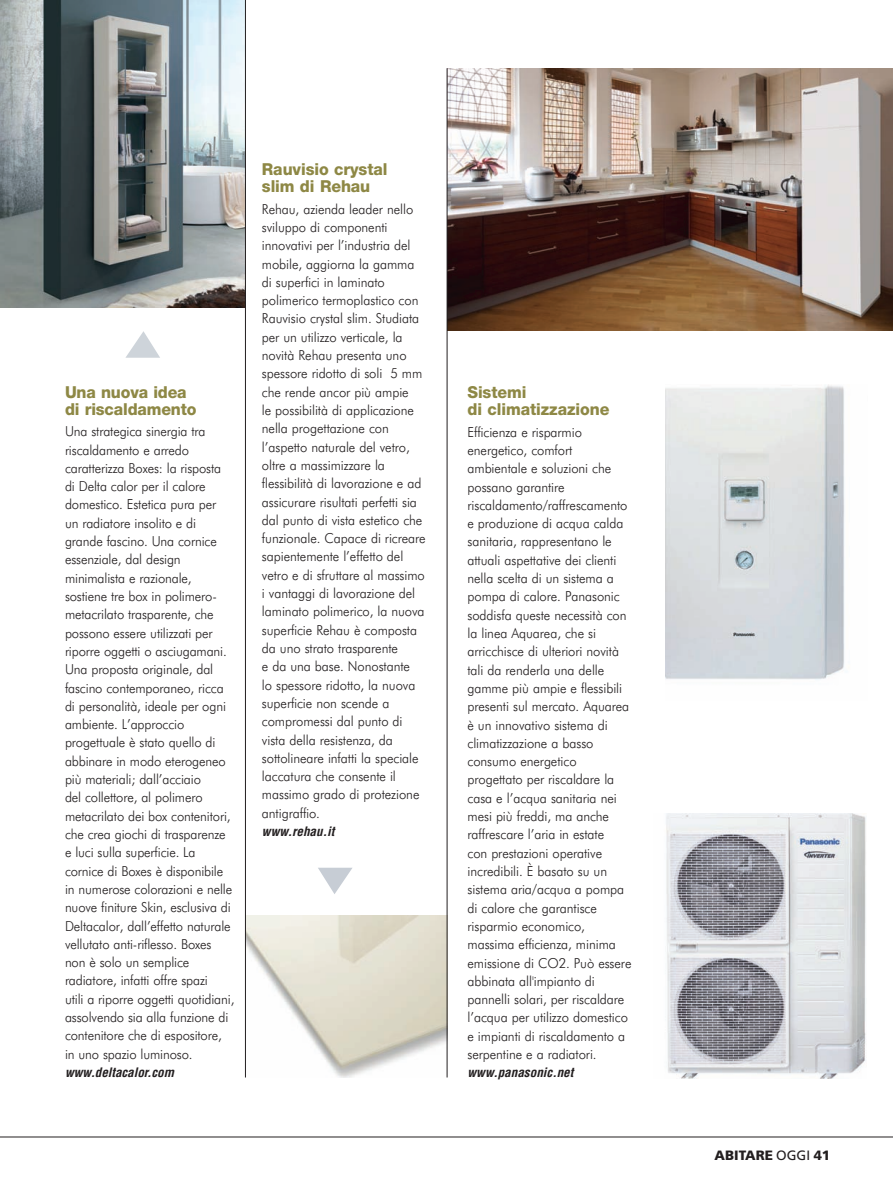
<style>
.page{position:relative;width:893px;height:1191px;background:#fff}
.page>*{position:absolute;margin:0;border:0;box-sizing:border-box;transform-origin:0 0}
.t1{font:800 16.5px/17px "Helvetica Neue";letter-spacing:-.005em;color:#8e8845;scale:.96 1}
.t2{font:300 13.8px/18.3px "Futura BT";letter-spacing:-.005em;color:#231f20;scale:.94 1}
.t3{font:900 13.5px "Frutiger";color:#231f20}
.t4{font:italic 700 condensed 12.75px "Helvetica";letter-spacing:-.005em;color:#231f20}
.s1{font-weight:400}
</style>
<div class="page">
<img style="left:246px;top:915px;width:201px;height:162px">
<img style="left:0;top:0;width:245px;height:308px">
<img style="left:448px;top:68px;width:445px;height:263px">
<svg style="left:125px;top:331px;width:35px;height:27px"></svg>
<hr style="left:0;top:1136px;width:893px;height:1px;background:#231f20">
<hr style="left:245px;top:0;width:1px;height:1077px;background:#231f20">
<svg style="left:318px;top:867px;width:34px;height:27px"></svg>
<hr style="left:447px;top:68px;width:1px;height:1009px;background:#231f20">
<img style="left:666px;top:814px;width:200px;height:264px">
<img style="left:666px;top:384px;width:179px;height:296px">
<p class="t1" style="left:65px;top:385px;width:138px">Una nuova idea di riscaldamento</p>
<p class="t2" style="left:65px;top:422px;width:182px">Una strategica sinergia tra riscaldamento e arredo caratterizza Boxes: la risposta di Delta calor per il calore domestico. Estetica pura per<br>un radiatore insolito e di grande fascino. Una cornice essenziale, dal design minimalista e razionale, sostiene tre box in polimero&shy;metacrilato trasparente, che possono essere utilizzati per riporre oggetti o asciugamani.<br>Una proposta originale, dal fascino contemporaneo, ricca di personalità, ideale per ogni ambiente. L’approccio progettuale è stato quello di abbinare in modo eterogeneo più materiali; dall’acciaio<br>del collettore, al polimero metacrilato dei box contenitori, che crea giochi di trasparenze e luci sulla superficie. La cornice di Boxes è disponibile in numerose colorazioni e nelle nuove finiture Skin, esclusiva di<br>Deltacalor, dall’effetto naturale vellutato anti-riflesso. Boxes non è solo un semplice radiatore, infatti offre spazi<br>utili a riporre oggetti quotidiani, assolvendo sia alla funzione di contenitore che di espositore, in uno spazio luminoso.</p>
<p class="t4" style="left:65px;top:1065px;width:110px">www.deltacalor.com</p>
<p class="t1" style="left:262px;top:162px;width:132px">Rauvisio crystal slim di Rehau</p>
<p class="t2" style="left:262px;top:200px;width:176px">Rehau, azienda leader nello sviluppo di componenti innovativi per l’industria del mobile, aggiorna la gamma di superfici in laminato polimerico termoplastico con<br>Rauvisio crystal slim. Studiata per un utilizzo verticale, la novità Rehau presenta uno spessore ridotto di soli 5 mm che rende ancor più ampie<br>le possibilità di applicazione nella progettazione con l’aspetto naturale del vetro, oltre a massimizzare la flessibilità di lavorazione e ad assicurare risultati perfetti sia dal punto di vista estetico che funzionale. Capace di ricreare sapientemente l’effetto del vetro e di sfruttare al massimo i vantaggi di lavorazione del laminato polimerico, la nuova superficie Rehau è composta da uno strato trasparente<br>e da una base. Nonostante<br>lo spessore ridotto, la nuova superficie non scende a compromessi dal punto di vista della resistenza, da sottolineare infatti la speciale laccatura che consente il massimo grado di protezione antigraffio.</p>
<p class="t4" style="left:262px;top:824px;width:74px">www.rehau.it</p>
<p class="t1" style="left:467px;top:385px;width:149px">Sistemi<br>di climatizzazione</p>
<p class="t2" style="left:467px;top:423px;width:176px">Efficienza e risparmio energetico, comfort ambientale e soluzioni che possano garantire riscaldamento/raffrescamento e produzione di acqua calda sanitaria, rappresentano le attuali aspettative dei clienti nella scelta di un sistema a pompa di calore. Panasonic soddisfa queste necessità con la linea Aquarea, che si arricchisce di ulteriori novità tali da renderla una delle gamme più ampie e flessibili presenti sul mercato. Aquarea è un innovativo sistema di climatizzazione a basso consumo energetico progettato per riscaldare la casa e l’acqua sanitaria nei mesi più freddi, ma anche raffrescare l’aria in estate<br>con prestazioni operative incredibili. È basato su un sistema aria/acqua a pompa di calore che garantisce risparmio economico, massima efficienza, minima emissione di CO2. Può essere abbinata all'impianto di pannelli solari, per riscaldare l’acqua per utilizzo domestico e impianti di riscaldamento a serpentine e a radiatori.</p>
<p class="t4" style="left:467px;top:1065px;width:108px">www.panasonic.net</p>
<p class="t3" style="left:715px;top:1150px;width:117px">ABITARE <span class="s1">OGGI</span> 41</p>
</div>
